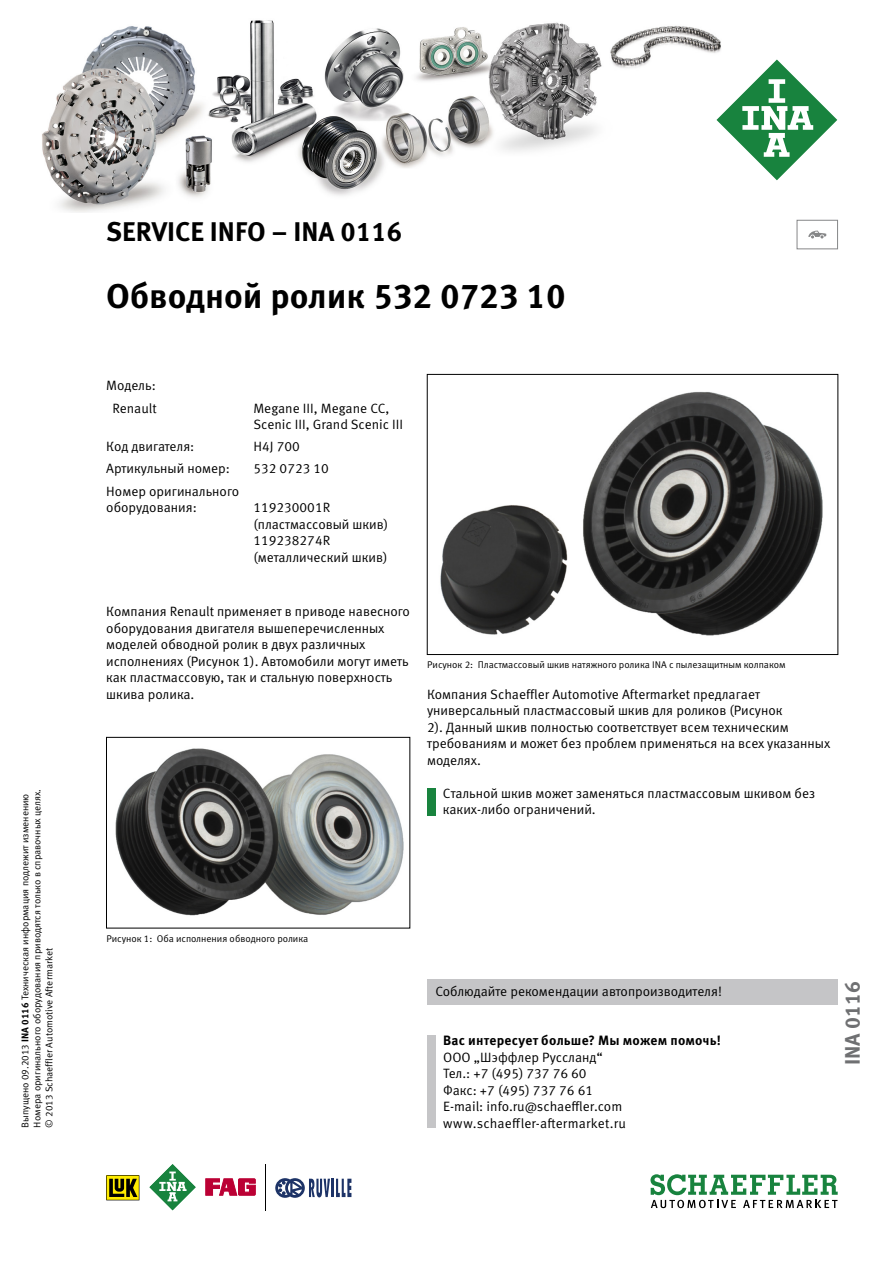
<style>
.page{position:relative;width:893px;height:1263px;background:#fff}
.page>*{position:absolute;margin:0;border:0;box-sizing:border-box;transform-origin:0 0}
.t1{font:700 34.5px "Meta Pro";color:#000}
.t2{font:700 27px "Meta Pro";color:#000}
.t3{font:700 21px "Meta Pro";color:#6f7072}
.t4{font:13.5px/16.5px "Meta Pro Norm";color:#000}
.t5{font:700 13.5px "Meta Pro";letter-spacing:.015em;color:#000}
.t6{font:9.75px/12px "Meta Pro Norm";color:#000}
.s1{font-family:"Meta Pro";font-weight:700}
</style>
<div class="page">
<div style="left:427px;top:979px;width:411px;height:25px;background:#c5c5c7"></div>
<div style="left:427px;top:788px;width:9px;height:27px;background:#18833e"></div>
<img style="left:440px;top:392px;width:383px;height:244px">
<div style="left:427px;top:374px;width:411px;height:281px;border:1px solid #000"></div>
<img style="left:115px;top:748px;width:289px;height:168px">
<div style="left:106px;top:737px;width:304px;height:191px;border:1px solid #000"></div>
<div style="left:427px;top:1035px;width:9px;height:93px;background:#c5c5c7"></div>
<div style="left:797px;top:220px;width:41px;height:29px;border:1px solid #868788"></div>
<svg style="left:808px;top:231px;width:18px;height:7px"></svg>
<svg style="left:106px;top:1175px;width:33px;height:25px"></svg>
<svg style="left:149px;top:1164px;width:47px;height:47px"></svg>
<svg style="left:206px;top:1178px;width:50px;height:17px"></svg>
<hr style="left:265px;top:1164px;width:1px;height:46px;background:#000">
<svg style="left:275px;top:1178px;width:76px;height:20px"></svg>
<svg style="left:650px;top:1174px;width:188px;height:34px"></svg>
<img style="left:42px;top:20px;width:679px;height:192px">
<svg style="left:714px;top:57px;width:124px;height:126px"></svg>
<p class="t6" style="left:19px;top:1127px;width:340px;rotate:-90deg">Выпущено 09.2013 <span class="s1">INA 0116</span> Техническая информация подлежит изменению<br>Номера оригинального оборудования приводятся только в справочных целях. © 2013 Schaeffler Automotive Aftermarket</p>
<h2 class="t2" style="left:106px;top:210px;width:297px">SERVICE INFO – INA 0116</h2>
<h1 class="t1" style="left:106px;top:269px;width:461px">Обводной ролик 532 0723 10</h1>
<p class="t4" style="left:106px;top:374px;width:52px;line-height:22.2px;text-align:center">Модель:<br>Renault</p>
<p class="t4" style="left:253px;top:399px;width:151px">Megane III, Megane CC,<br>Scenic III, Grand Scenic III</p>
<p class="t4" style="left:106px;top:437px;width:90px">Код двигателя:</p>
<p class="t4" style="left:253px;top:437px;width:48px">H4J 700</p>
<p class="t4" style="left:106px;top:460px;width:125px">Артикульный номер:</p>
<p class="t4" style="left:253px;top:460px;width:77px">532 0723 10</p>
<p class="t4" style="left:106px;top:482px;width:134px">Номер оригинального оборудования:</p>
<p class="t4" style="left:253px;top:498px;width:136px">119230001R (пластмассовый шкив)<br>119238274R (металлический шкив)</p>
<p class="t4" style="left:106px;top:602px;width:305px">Компания Renault применяет в приводе навесного оборудования двигателя вышеперечисленных моделей обводной ролик в двух различных исполнениях (Рисунок 1). Автомобили могут иметь как пластмассовую, так и стальную поверхность шкива ролика.</p>
<p class="t6" style="left:427px;top:658px;width:360px">Рисунок 2: Пластмассовый шкив натяжного ролика INA с пылезащитным колпаком</p>
<p class="t4" style="left:427px;top:685px;width:405px">Компания Schaeffler Automotive Aftermarket предлагает универсальный пластмассовый шкив для роликов (Рисунок<br>2). Данный шкив полностью соответствует всем техническим требованиям и может без проблем применяться на всех указанных моделях.</p>
<p class="t4" style="left:443px;top:784px;width:374px">Стальной шкив может заменяться пластмассовым шкивом без каких-либо ограничений.</p>
<p class="t6" style="left:106px;top:932px;width:203px">Рисунок 1: Оба исполнения обводного ролика</p>
<p class="t4" style="left:436px;top:982px;width:288px">Соблюдайте рекомендации автопроизводителя!</p>
<p class="t5" style="left:443px;top:1030px;width:279px">Вас интересует больше? Мы можем помочь!</p>
<p class="t4" style="left:443px;top:1048px;width:184px">ООО „Шэффлер Руссланд“<br>Тел.: +7 (495) 737 76 60<br>Факс: +7 (495) 737 76 61<br>E-mail: info.ru@schaeffler.com www.schaeffler-aftermarket.ru</p>
<h3 class="t3" style="left:836px;top:1065px;width:86px;rotate:-90deg">INA 0116</h3>
</div>
